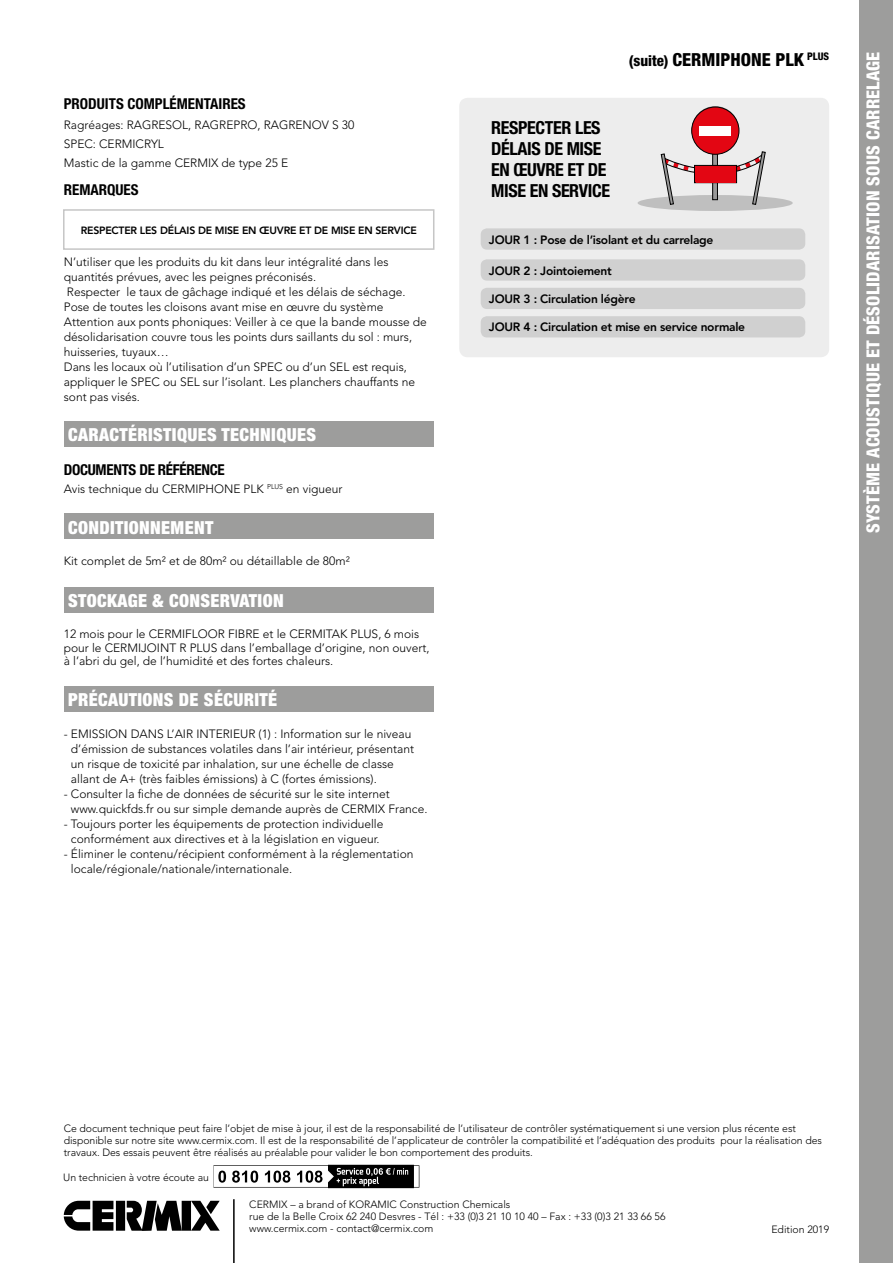
<style>
.page{position:relative;width:893px;height:1263px;background:#fff}
.page>*{position:absolute;margin:0;border:0;box-sizing:border-box;transform-origin:0 0}
.t1{font:900 condensed 18px "Helvetica Neue";letter-spacing:.02em;color:#fff}
.t2{font:800 condensed 18px "Helvetica Neue";letter-spacing:.01em;color:#fff}
.t3{font:700 condensed 18px/21px "Helvetica Neue";letter-spacing:-.02em;color:#000}
.t4{font:800 condensed 18px "Helvetica Neue";color:#000}
.t5{font:700 condensed 15px "Helvetica Neue";color:#000}
.t6{font:700 condensed 15px "Helvetica Neue";letter-spacing:-.02em;color:#000}
.t7{font:300 12px/15px "Avenir";color:#000}
.t8{font:800 12px "Avenir";letter-spacing:-.02em;color:#000}
.t9{font:300 10.5px/12px "Avenir";letter-spacing:-.005em;color:#000}
.t10{font:800 10.5px "Avenir";letter-spacing:-.02em;color:#000}
.s1{font-size:15px}
</style>
<div class="page">
<div style="left:859px;top:0;width:34px;height:1263px;background:#9d9d9c"></div>
<svg style="left:64px;top:1201px;width:156px;height:30px"></svg>
<hr style="left:233px;top:1199px;width:2px;height:64px;background:#000">
<svg style="left:213px;top:1165px;width:206px;height:23px"></svg>
<div style="left:63px;top:209px;width:371px;height:41px;border:2px solid #c6c6c6"></div>
<div style="left:64px;top:421px;width:370px;height:25px;background:#9d9d9c"></div>
<div style="left:64px;top:514px;width:370px;height:25px;background:#9d9d9c"></div>
<div style="left:64px;top:587px;width:370px;height:25px;background:#9d9d9c"></div>
<div style="left:64px;top:686px;width:370px;height:26px;background:#9d9d9c"></div>
<div style="left:459px;top:98px;width:370px;height:259px;background:#ededed;border-radius:9px"></div>
<div style="left:638px;top:195px;width:155px;height:16px;background:#bfbfbf;border-radius:50%"></div>
<svg style="left:692px;top:106px;width:47px;height:47px"></svg>
<div style="left:692px;top:107px;width:47px;height:47px;background:#e30613;border-radius:50%"></div>
<div style="left:691px;top:107px;width:48px;height:47px;border:1px solid #000;border-radius:50%"></div>
<div style="left:700px;top:126px;width:31px;height:10px;background:#fff"></div>
<svg style="left:659px;top:151px;width:107px;height:54px"></svg>
<div style="left:696px;top:166px;width:39px;height:17px;background:#e30613"></div>
<div style="left:481px;top:228px;width:324px;height:22px;background:#d0d0d0;border-radius:6px"></div>
<div style="left:481px;top:259px;width:324px;height:22px;background:#d0d0d0;border-radius:6px"></div>
<div style="left:481px;top:288px;width:324px;height:21px;background:#d0d0d0;border-radius:6px"></div>
<div style="left:481px;top:316px;width:324px;height:21px;background:#d0d0d0;border-radius:6px"></div>
<p class="t5" style="left:64px;top:95px;width:183px">PRODUITS COMPLÉMENTAIRES</p>
<p class="t7" style="left:64px;top:115px;width:292px;line-height:19.2px">Ragréages: RAGRESOL, RAGREPRO, RAGRENOV S 30<br>SPEC: CERMICRYL<br>Mastic de la gamme CERMIX de type 25 E</p>
<p class="t5" style="left:64px;top:181px;width:76px">REMARQUES</p>
<p class="t10" style="left:81px;top:224px;width:338px">RESPECTER LES DÉLAIS DE MISE EN ŒUVRE ET DE MISE EN SERVICE</p>
<p class="t7" style="left:64px;top:255px;width:365px">N’utiliser que les produits du kit dans leur intégralité dans les quantités prévues, avec les peignes préconisés.<br>Respecter le taux de gâchage indiqué et les délais de séchage.<br>Pose de toutes les cloisons avant mise en œuvre du système Attention aux ponts phoniques: Veiller à ce que la bande mousse de désolidarisation couvre tous les points durs saillants du sol : murs, huisseries, tuyaux…<br>Dans les locaux où l’utilisation d’un SPEC ou d’un SEL est requis, appliquer le SPEC ou SEL sur l’isolant. Les planchers chauffants ne sont pas visés.</p>
<h1 class="t1" style="left:68px;top:423px;width:250px">CARACTÉRISTIQUES TECHNIQUES</h1>
<p class="t6" style="left:64px;top:460px;width:162px">DOCUMENTS DE RÉFÉRENCE</p>
<p class="t7" style="left:64px;top:481px;width:280px">Avis technique du CERMIPHONE PLK <sup>PLUS</sup> en vigueur</p>
<h1 class="t1" style="left:68px;top:516px;width:147px">CONDITIONNEMENT</h1>
<p class="t7" style="left:64px;top:554px;width:287px">Kit complet de 5m² et de 80m² ou détaillable de 80m²</p>
<h1 class="t1" style="left:68px;top:589px;width:217px">STOCKAGE &amp; CONSERVATION</h1>
<p class="t7" style="left:64px;top:627px;width:367px;line-height:13.5px">12 mois pour le CERMIFLOOR FIBRE et le CERMITAK PLUS, 6 mois pour le CERMIJOINT R PLUS dans l’emballage d’origine, non ouvert, à l’abri du gel, de l’humidité et des fortes chaleurs.</p>
<h1 class="t1" style="left:68px;top:689px;width:211px">PRÉCAUTIONS DE SÉCURITÉ</h1>
<p class="t7" style="left:71px;top:726px;width:345px;text-indent:-7px">- EMISSION DANS L’AIR INTERIEUR (1) : Information sur le niveau d’émission de substances volatiles dans l’air intérieur, présentant un risque de toxicité par inhalation, sur une échelle de classe allant de A+ (très faibles émissions) à C (fortes émissions).</p>
<p class="t7" style="left:71px;top:786px;width:358px;text-indent:-7px">- Consulter la fiche de données de sécurité sur le site internet www.quickfds.fr ou sur simple demande auprès de CERMIX France.</p>
<p class="t7" style="left:64px;top:816px;width:321px;text-align:center">- Toujours porter les équipements de protection individuelle conformément aux directives et à la législation en vigueur.</p>
<p class="t7" style="left:71px;top:846px;width:344px;text-indent:-7px">- Éliminer le contenu/récipient conformément à la réglementation locale/régionale/nationale/internationale.</p>
<h1 class="t4" style="left:629px;top:49px;width:202px"><span class="s1">(suite)</span> CERMIPHONE PLK <sup>PLUS</sup></h1>
<h1 class="t3" style="left:491px;top:117px;width:120px">RESPECTER LES<br>DÉLAIS DE MISE<br>EN ŒUVRE ET DE<br>MISE EN SERVICE</h1>
<p class="t8" style="left:489px;top:232px;width:226px">JOUR 1 : Pose de l’isolant et du carrelage</p>
<p class="t8" style="left:489px;top:263px;width:124px">JOUR 2 : Jointoiement</p>
<p class="t8" style="left:489px;top:292px;width:148px">JOUR 3 : Circulation légère</p>
<p class="t8" style="left:489px;top:320px;width:258px">JOUR 4 : Circulation et mise en service normale</p>
<h1 class="t2" style="left:862px;top:533px;width:482px;rotate:-90deg">SYSTÈME ACOUSTIQUE ET DÉSOLIDARISATION SOUS CARRELAGE</h1>
<p class="t9" style="left:64px;top:1122px;width:760px">Ce document technique peut faire l’objet de mise à jour, il est de la responsabilité de l’utilisateur de contrôler systématiquement si une version plus récente est disponible sur notre site www.cermix.com. Il est de la responsabilité de l’applicateur de contrôler la compatibilité et l’adéquation des produits pour la réalisation des travaux. Des essais peuvent être réalisés au préalable pour valider le bon comportement des produits.</p>
<p class="t9" style="left:63px;top:1171px;width:147px">Un technicien à votre écoute au</p>
<p class="t9" style="left:249px;top:1198px;width:418px">CERMIX – a brand of KORAMIC Construction Chemicals<br>rue de la Belle Croix 62 240 Desvres - Tél : +33 (0)3 21 10 10 40 – Fax : +33 (0)3 21 33 66 56 www.cermix.com - contact@cermix.com</p>
<p class="t9" style="left:771px;top:1223px;width:59px">Edition 2019</p>
</div>
